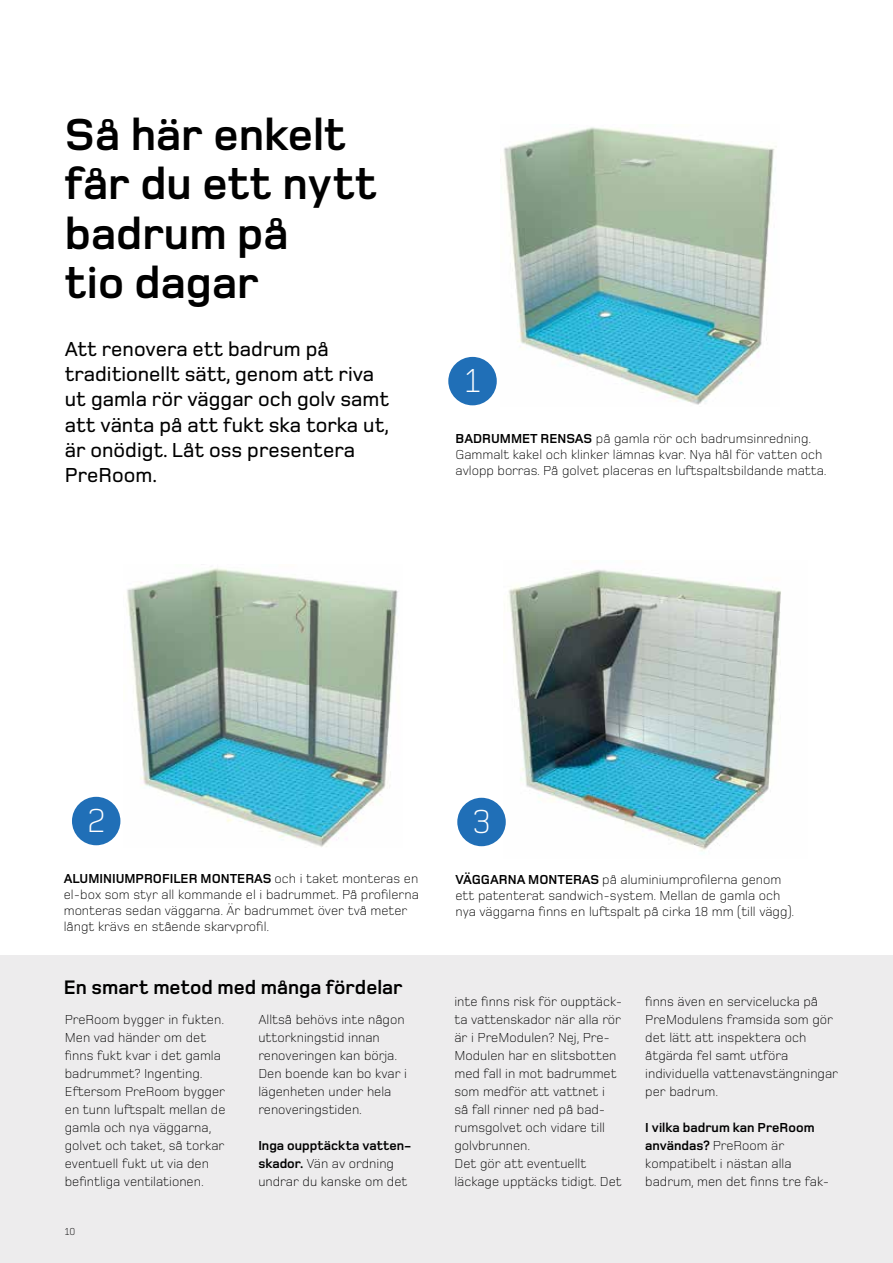
<style>
.page{position:relative;width:893px;height:1263px;background:#fff}
.page>*{position:absolute;margin:0;border:0;box-sizing:border-box;transform-origin:0 0}
.t1{font:700 46.5px/49.5px "Foundry Monoline";color:#000}
.t2{font:300 34.5px "Foundry Monoline";color:#fff}
.t3{font:500 21px/25.2px "Foundry Monoline";color:#000}
.t4{font:700 20.25px "Foundry Monoline";color:#000}
.t5{font:300 13.5px/18px "Foundry Monoline";color:#000}
.t6{font:300 10.5px "Foundry Monoline";color:#000}
.s1{font-weight:700}
</style>
<div class="page">
<img style="left:500px;top:127px;width:277px;height:278px">
<div style="left:448px;top:357px;width:49px;height:48px;background:#206fb7;border-radius:50%"></div>
<div style="left:0;top:955px;width:893px;height:308px;background:#edeced"></div>
<img style="left:127px;top:564px;width:271px;height:283px">
<div style="left:72px;top:797px;width:48px;height:48px;background:#206fb7;border-radius:50%"></div>
<img style="left:504px;top:570px;width:277px;height:281px">
<div style="left:457px;top:798px;width:49px;height:48px;background:#206fb7;border-radius:50%"></div>
<h1 class="t1" style="left:65px;top:110px;width:314px">Så här enkelt får du ett nytt badrum på<br>tio dagar</h1>
<h3 class="t3" style="left:65px;top:336px;width:326px">Att renovera ett badrum på traditionellt sätt, genom att riva ut gamla rör väggar och golv samt att vänta på att fukt ska torka ut, är onödigt. Låt oss presentera<br>PreRoom.</h3>
<h2 class="t2" style="left:465px;top:362px;width:17px">1</h2>
<p class="t5" style="left:455px;top:430px;width:373px;line-height:16.2px"><span class="s1">BADRUMMET RENSAS</span> på gamla rör och badrumsinredning.<br>Gammalt kakel och klinker lämnas kvar. Nya hål för vatten och avlopp borras. På golvet placeras en luftspaltsbildande matta.</p>
<h2 class="t2" style="left:87px;top:802px;width:20px">2</h2>
<p class="t5" style="left:64px;top:870px;width:357px;line-height:16.2px"><span class="s1">ALUMINIUMPROFILER MONTERAS</span> och i taket monteras en el-box som styr all kommande el i badrummet. På profilerna monteras sedan väggarna. Är badrummet över två meter långt krävs en stående skarvprofil.</p>
<h3 class="t4" style="left:64px;top:977px;width:340px">En smart metod med många fördelar</h3>
<p class="t5" style="left:65px;top:1011px;width:162px">PreRoom bygger in fukten.<br>Men vad händer om det finns fukt kvar i det gamla badrummet? Ingenting.<br>Eftersom PreRoom bygger en tunn luftspalt mellan de gamla och nya väggarna, golvet och taket, så torkar eventuell fukt ut via den befintliga ventilationen.</p>
<p class="t5" style="left:258px;top:1011px;width:150px">Alltså behövs inte någon uttorkningstid innan renoveringen kan börja.<br>Den boende kan bo kvar i lägenheten under hela renoveringstiden.</p>
<p class="t5" style="left:258px;top:1137px;width:155px"><span class="s1">Inga oupptäckta vatten&shy;skador.</span> Vän av ordning undrar du kanske om det</p>
<p class="t6" style="left:65px;top:1226px;width:12px">10</p>
<h2 class="t2" style="left:472px;top:803px;width:21px">3</h2>
<p class="t5" style="left:455px;top:871px;width:340px;line-height:16.2px"><span class="s1">VÄGGARNA MONTERAS</span> på aluminiumprofilerna genom ett patenterat sandwich-system. Mellan de gamla och nya väggarna finns en luftspalt på cirka 18 mm (till vägg).</p>
<p class="t5" style="left:454px;top:993px;width:169px">inte finns risk för oupptäck&shy;ta vattenskador när alla rör är i PreModulen? Nej, Pre-<br>Modulen har en slitsbotten med fall in mot badrummet som medför att vattnet i<br>så fall rinner ned på bad&shy;rumsgolvet och vidare till golvbrunnen.<br>Det gör att eventuellt läckage upptäcks tidigt. Det</p>
<p class="t5" style="left:645px;top:992px;width:194px">finns även en servicelucka på<br>PreModulens framsida som gör det lätt att inspektera och åtgärda fel samt utföra individuella vattenavstängningar per badrum.</p>
<p class="t5" style="left:645px;top:1118px;width:186px"><span class="s1">I vilka badrum kan PreRoom användas?</span> PreRoom är kompatibelt i nästan alla badrum, men det finns tre fak-</p>
</div>
